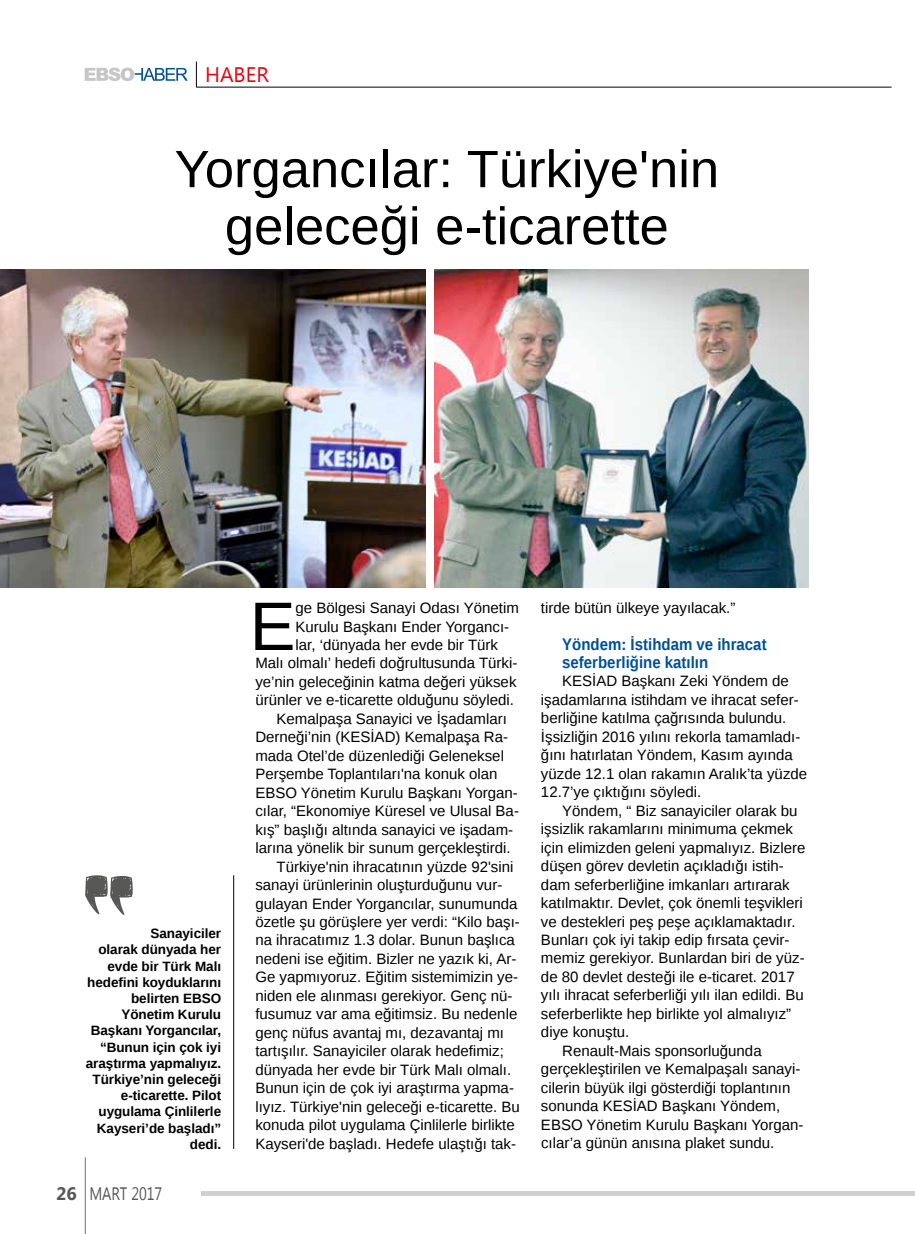
<style>
.page{position:relative;width:915px;height:1234px;background:#fff}
.page>*{position:absolute;margin:0;border:0;box-sizing:border-box;transform-origin:0 0}
.t1{font:68.7px "Liberation Sans";color:#000}
.t2{font:52.5px/57px "Liberation Sans";color:#000;text-align:center}
.t3{font:21px "Segoe UI";color:#e30613}
.t4{font:18px "Segoe UI";color:#575756;scale:.8 1}
.t5{font:700 16.5px/18.5px "Liberation Sans";color:#005094;scale:.91 1}
.t6{font:15px/18.5px "Liberation Sans";color:#000}
.t7{font:700 13.5px/16.2px "Liberation Sans";letter-spacing:-.005em;color:#000;text-align:right}
.s1{font-weight:700}
</style>
<div class="page">
<hr style="left:85px;top:1157px;width:1px;height:76px;background:#706f6f">
<hr style="left:201px;top:1191px;width:713px;height:3px;background:#d0d0d0">
<svg style="left:85px;top:68px;width:103px;height:13px"></svg>
<hr style="left:196px;top:87px;width:695px;height:1px;background:#000">
<svg style="left:196px;top:62px;width:1px;height:25px"></svg>
<svg style="left:85px;top:875px;width:48px;height:39px"></svg>
<hr style="left:233px;top:875px;width:1px;height:273px;background:#000">
<img style="left:0;top:269px;width:425px;height:318px">
<img style="left:434px;top:269px;width:374px;height:318px">
<h3 class="t3" style="left:205px;top:59px;width:65px">HABER</h3>
<h2 class="t2" style="left:174px;top:143px;width:546px">Yorgancılar: Türkiye'nin geleceği e-ticarette</h2>
<p class="t7" style="left:86px;top:924px;width:137px">Sanayiciler<br>olarak dünyada her evde bir Türk Malı hedefini koyduklarını belirten EBSO<br>Yönetim Kurulu<br>Başkanı Yorgancılar, “Bunun için çok iyi araştırma yapmalıyız.<br>Türkiye’nin geleceği e-ticarette. Pilot uygulama Çinlilerle<br>Kayseri’de başladı” dedi.</p>
<p class="t4" style="left:56px;top:1180px;width:134px"><span class="s1">26</span> MART 2017</p>
<h1 class="t1" style="left:249px;top:587px;width:47px">E</h1>
<p class="t6" style="left:295px;top:599px;width:225px">ge Bölgesi Sanayi Odası Yönetim</p>
<p class="t6" style="left:295px;top:617px;width:215px">Kurulu Başkanı Ender Yorgancı-</p>
<p class="t6" style="left:295px;top:636px;width:204px">lar, ‘dünyada her evde bir Türk</p>
<p class="t6" style="left:255px;top:654px;width:263px">Malı olmalı’ hedefi doğrultusunda Türki-</p>
<p class="t6" style="left:255px;top:673px;width:262px">ye’nin geleceğinin katma değeri yüksek</p>
<p class="t6" style="left:255px;top:691px;width:260px">ürünler ve e-ticarette olduğunu söyledi.</p>
<p class="t6" style="left:276px;top:710px;width:232px">Kemalpaşa Sanayici ve İşadamları</p>
<p class="t6" style="left:255px;top:728px;width:254px">Derneği’nin (KESİAD) Kemalpaşa Ra-</p>
<p class="t6" style="left:255px;top:746px;width:250px">mada Otel’de düzenlediği Geleneksel</p>
<p class="t6" style="left:255px;top:765px;width:243px">Perşembe Toplantıları'na konuk olan</p>
<p class="t6" style="left:255px;top:783px;width:264px">EBSO Yönetim Kurulu Başkanı Yorgan-</p>
<p class="t6" style="left:255px;top:802px;width:265px">cılar, “Ekonomiye Küresel ve Ulusal Ba-</p>
<p class="t6" style="left:255px;top:820px;width:259px">kış” başlığı altında sanayici ve işadam-</p>
<p class="t6" style="left:255px;top:839px;width:257px">larına yönelik bir sunum gerçekleştirdi.</p>
<p class="t6" style="left:276px;top:857px;width:238px">Türkiye'nin ihracatının yüzde 92'sini</p>
<p class="t6" style="left:255px;top:876px;width:248px">sanayi ürünlerinin oluşturduğunu vur-</p>
<p class="t6" style="left:255px;top:894px;width:263px">gulayan Ender Yorgancılar, sunumunda</p>
<p class="t6" style="left:255px;top:913px;width:266px">özetle şu görüşlere yer verdi: “Kilo başı-</p>
<p class="t6" style="left:255px;top:931px;width:261px">na ihracatımız 1.3 dolar. Bunun başlıca</p>
<p class="t6" style="left:255px;top:949px;width:262px">nedeni ise eğitim. Bizler ne yazık ki, Ar-</p>
<p class="t6" style="left:255px;top:968px;width:264px">Ge yapmıyoruz. Eğitim sistemimizin ye-</p>
<p class="t6" style="left:255px;top:986px;width:258px">niden ele alınması gerekiyor. Genç nü-</p>
<p class="t6" style="left:255px;top:1005px;width:263px">fusumuz var ama eğitimsiz. Bu nedenle</p>
<p class="t6" style="left:255px;top:1023px;width:250px">genç nüfus avantaj mı, dezavantaj mı</p>
<p class="t6" style="left:255px;top:1042px;width:250px">tartışılır. Sanayiciler olarak hedefimiz;</p>
<p class="t6" style="left:255px;top:1060px;width:257px">dünyada her evde bir Türk Malı olmalı.</p>
<p class="t6" style="left:255px;top:1079px;width:260px">Bunun için de çok iyi araştırma yapma-</p>
<p class="t6" style="left:255px;top:1097px;width:266px">lıyız. Türkiye'nin geleceği e-ticarette. Bu</p>
<p class="t6" style="left:255px;top:1115px;width:261px">konuda pilot uygulama Çinlilerle birlikte</p>
<p class="t6" style="left:255px;top:1134px;width:262px">Kayseri'de başladı. Hedefe ulaştığı tak-</p>
<p class="t6" style="left:541px;top:599px;width:196px">tirde bütün ülkeye yayılacak.”</p>
<p class="t5" style="left:562px;top:634px;width:226px">Yöndem: İstihdam ve ihracat seferberliğine katılın</p>
<p class="t6" style="left:541px;top:672px;width:267px;text-indent:21px">KESİAD Başkanı Zeki Yöndem de işadamlarına istihdam ve ihracat sefer&shy;berliğine katılma çağrısında bulundu.<br>İşsizliğin 2016 yılını rekorla tamamladı&shy;ğını hatırlatan Yöndem, Kasım ayında yüzde 12.1 olan rakamın Aralık’ta yüzde 12.7’ye çıktığını söyledi.</p>
<p class="t6" style="left:562px;top:801px;width:237px">Yöndem, “ Biz sanayiciler olarak bu</p>
<p class="t6" style="left:541px;top:820px;width:253px">işsizlik rakamlarını minimuma çekmek</p>
<p class="t6" style="left:541px;top:838px;width:266px">için elimizden geleni yapmalıyız. Bizlere</p>
<p class="t6" style="left:541px;top:857px;width:244px">düşen görev devletin açıkladığı istih-</p>
<p class="t6" style="left:541px;top:875px;width:250px">dam seferberliğine imkanları artırarak</p>
<p class="t6" style="left:541px;top:894px;width:263px">katılmaktır. Devlet, çok önemli teşvikleri</p>
<p class="t6" style="left:541px;top:912px;width:256px">ve destekleri peş peşe açıklamaktadır.</p>
<p class="t6" style="left:541px;top:931px;width:250px">Bunları çok iyi takip edip fırsata çevir-</p>
<p class="t6" style="left:541px;top:949px;width:265px">memiz gerekiyor. Bunlardan biri de yüz-</p>
<p class="t6" style="left:541px;top:967px;width:255px">de 80 devlet desteği ile e-ticaret. 2017</p>
<p class="t6" style="left:541px;top:986px;width:264px">yılı ihracat seferberliği yılı ilan edildi. Bu</p>
<p class="t6" style="left:541px;top:1004px;width:252px">seferberlikte hep birlikte yol almalıyız”</p>
<p class="t6" style="left:541px;top:1023px;width:90px">diye konuştu.</p>
<p class="t6" style="left:562px;top:1041px;width:201px">Renault-Mais sponsorluğunda</p>
<p class="t6" style="left:541px;top:1060px;width:261px">gerçekleştirilen ve Kemalpaşalı sanayi-</p>
<p class="t6" style="left:541px;top:1078px;width:251px">cilerin büyük ilgi gösterdiği toplantının</p>
<p class="t6" style="left:541px;top:1097px;width:241px">sonunda KESİAD Başkanı Yöndem,</p>
<p class="t6" style="left:541px;top:1115px;width:264px">EBSO Yönetim Kurulu Başkanı Yorgan-</p>
<p class="t6" style="left:541px;top:1133px;width:235px">cılar’a günün anısına plaket sundu.</p>
</div>
